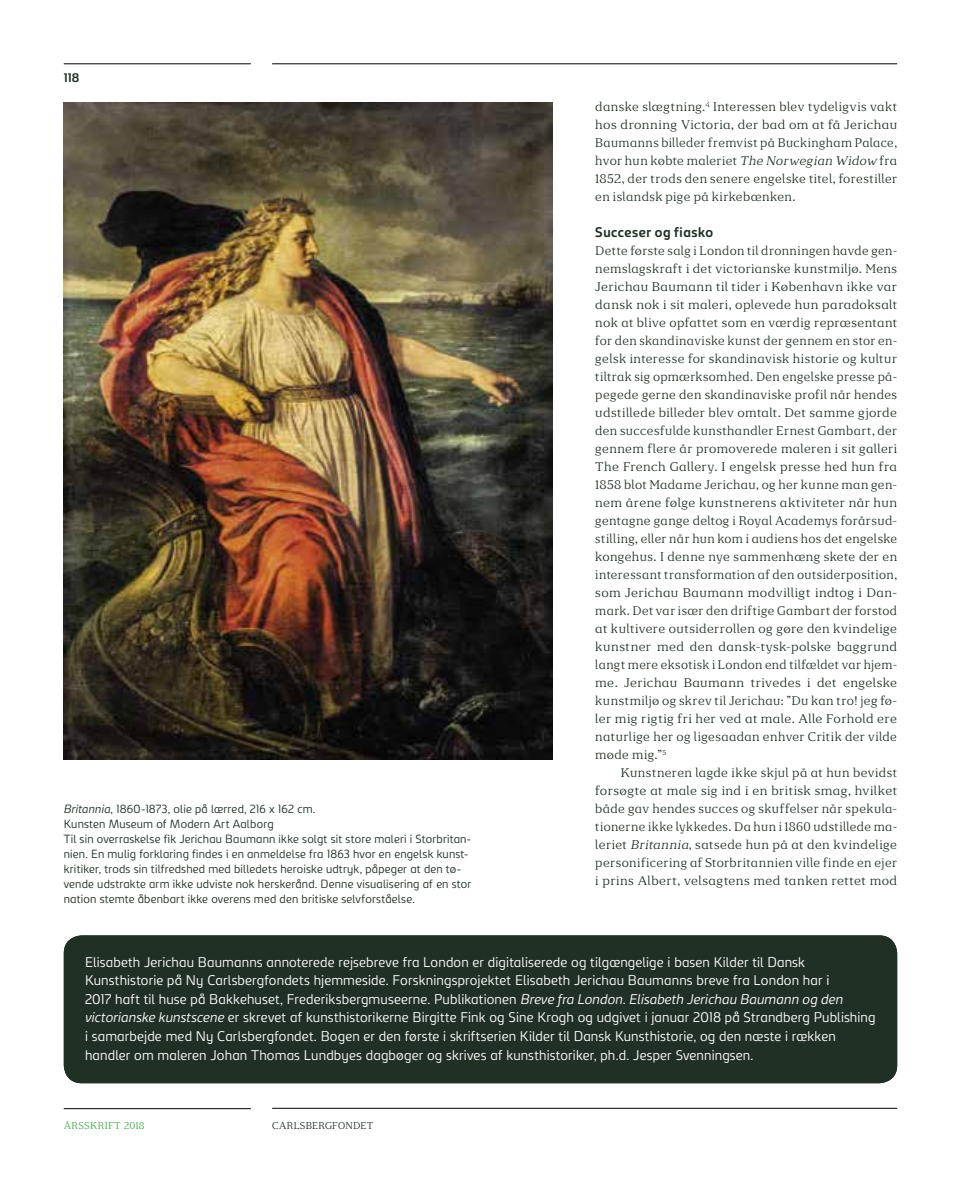
<style>
.page{position:relative;width:978px;height:1191px;background:#fff}
.page>*{position:absolute;margin:0;border:0;box-sizing:border-box;transform-origin:0 0}
.t1{font:300 13.5px/18.6px "Carlsberg Sans";letter-spacing:.01em;color:#fff}
.t2{font:700 13.5px "Carlsberg Sans";letter-spacing:.04em;color:#203025}
.t3{font:12px/18px "Carlsberg Serif B Regular May 14";letter-spacing:.025em;color:#203025;text-align:justify}
.t4{font:700 12px "Carlsberg Sans";color:#203025}
.t5{font:300 11.4px/15px "Carlsberg Sans";letter-spacing:.015em;color:#203025}
.t6{font:9.45px "Carlsberg Serif B Regular May 14";letter-spacing:.02em;color:#203025}
.t7{font:9.45px "Carlsberg Serif B Regular May 14";letter-spacing:.025em;color:#44a544}
.s1{font-style:italic}
</style>
<div class="page">
<hr style="left:272px;top:1108px;width:625px;height:1px;background:#000">
<hr style="left:64px;top:1108px;width:187px;height:1px;background:#000">
<hr style="left:272px;top:64px;width:625px;height:1px;background:#000">
<hr style="left:64px;top:64px;width:187px;height:1px;background:#000">
<img style="left:64px;top:102px;width:489px;height:657px">
<div style="left:64px;top:935px;width:833px;height:148px;background:#203025;border-radius:18px"></div>
<p class="t4" style="left:64px;top:70px;width:17px">118</p>
<p class="t5" style="left:64px;top:800px;width:409px"><span class="s1">Britannia</span>, 1860-1873, olie på lærred, 216 x 162 cm.<br>Kunsten Museum of Modern Art Aalborg<br>Til sin overraskelse fik Jerichau Baumann ikke solgt sit store maleri i Storbritan&shy;nien. En mulig forklaring findes i en anmeldelse fra 1863 hvor en engelsk kunst&shy;kritiker, trods sin tilfredshed med billedets heroiske udtryk, påpeger at den tø&shy;vende udstrakte arm ikke udviste nok herskerånd. Denne visualisering af en stor nation stemte åbenbart ikke overens med den britiske selvforståelse.</p>
<p class="t3" style="left:595px;top:97px;width:303px">danske slægtning.<sup>4</sup> Interessen blev tydeligvis vakt hos dronning Victoria, der bad om at få Jerichau Baumanns billeder fremvist på Buckingham Palace, hvor hun købte maleriet <span class="s1">The Norwegian Widow</span> fra 1852, der trods den senere engelske titel, forestiller en islandsk pige på kirkebænken.</p>
<p class="t2" style="left:595px;top:223px;width:119px">Succeser og fiasko</p>
<p class="t3" style="left:595px;top:241px;width:303px">Dette første salg i London til dronningen havde gen&shy;nemslagskraft i det victorianske kunstmiljø. Mens Jerichau Baumann til tider i København ikke var dansk nok i sit maleri, oplevede hun paradoksalt nok at blive opfattet som en værdig repræsentant for den skandinaviske kunst der gennem en stor en&shy;gelsk interesse for skandinavisk historie og kultur tiltrak sig opmærksomhed. Den engelske presse på&shy;pegede gerne den skandinaviske profil når hendes udstillede billeder blev omtalt. Det samme gjorde den succesfulde kunsthandler Ernest Gambart, der gennem flere år promoverede maleren i sit galleri The French Gallery. I engelsk presse hed hun fra 1858 blot Madame Jerichau, og her kunne man gen&shy;nem årene følge kunstnerens aktiviteter når hun gentagne gange deltog i Royal Academys forårsud&shy;stilling, eller når hun kom i audiens hos det engelske kongehus. I denne nye sammenhæng skete der en interessant transformation af den outsiderposition, som Jerichau Baumann modvilligt indtog i Dan&shy;mark. Det var især den driftige Gambart der forstod at kultivere outsiderrollen og gøre den kvindelige kunstner med den dansk-tysk-polske baggrund langt mere eksotisk i London end tilfældet var hjem&shy;me. Jerichau Baumann trivedes i det engelske kunstmiljø og skrev til Jerichau: ”Du kan tro! jeg fø&shy;ler mig rigtig fri her ved at male. Alle Forhold ere naturlige her og ligesaadan enhver Critik der vilde møde mig.”<sup>5</sup></p>
<p class="t3" style="left:595px;top:763px;width:303px;text-indent:26px">Kunstneren lagde ikke skjul på at hun bevidst forsøgte at male sig ind i en britisk smag, hvilket både gav hendes succes og skuffelser når spekula&shy;tionerne ikke lykkedes. Da hun i 1860 udstillede ma&shy;leriet <span class="s1">Britannia</span>, satsede hun på at den kvindelige personificering af Storbritannien ville finde en ejer i prins Albert, velsagtens med tanken rettet mod</p>
<p class="t1" style="left:85px;top:952px;width:792px">Elisabeth Jerichau Baumanns annoterede rejsebreve fra London er digitaliserede og tilgængelige i basen Kilder til Dansk Kunsthistorie på Ny Carlsbergfondets hjemmeside. Forskningsprojektet Elisabeth Jerichau Baumanns breve fra London har i<br>2017 haft til huse på Bakkehuset, Frederiksbergmuseerne. Publikationen <span class="s1">Breve fra London. Elisabeth Jerichau Baumann og den victorianske kunstscene</span> er skrevet af kunsthistorikerne Birgitte Fink og Sine Krogh og udgivet i januar 2018 på Strandberg Publishing i samarbejde med Ny Carlsbergfondet. Bogen er den første i skriftserien Kilder til Dansk Kunsthistorie, og den næste i rækken handler om maleren Johan Thomas Lundbyes dagbøger og skrives af kunsthistoriker, ph.d. Jesper Svenningsen.</p>
<p class="t7" style="left:64px;top:1120px;width:82px">ÅRSSKRIFT 2018</p>
<p class="t6" style="left:272px;top:1120px;width:103px">CARLSBERGFONDET</p>
</div>
